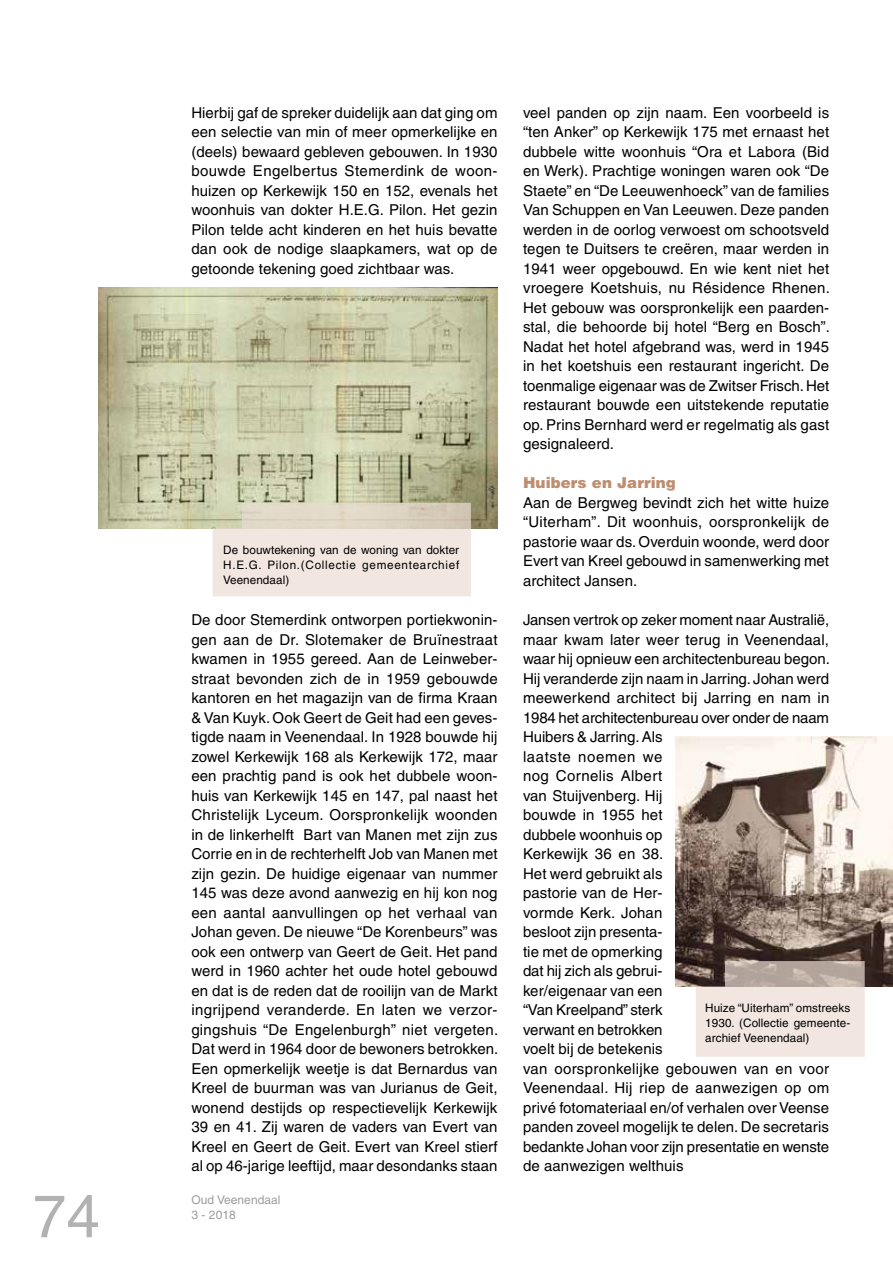
<style>
.page{position:relative;width:893px;height:1263px;background:#fff}
.page>*{position:absolute;margin:0;border:0;box-sizing:border-box;transform-origin:0 0}
.t1{font:60px "Helvetica";color:#b3b2b2}
.t2{font:15px/19.5px "Helvetica";letter-spacing:.005em;color:#000;text-align:justify}
.t3{font:900 15px "Helvetica";letter-spacing:.005em;color:#be8e71}
.t4{font:12px/15px "Helvetica";letter-spacing:.005em;color:#9d9d9c}
.t5{font:11.7px/15px "Helvetica";letter-spacing:.005em;color:#000;text-align:justify}
</style>
<div class="page">
<img style="left:99px;top:288px;width:398px;height:240px">
<svg style="left:213px;top:503px;width:258px;height:93px;background:#ebe1d7"></svg>
<img style="left:675px;top:737px;width:218px;height:249px">
<svg style="left:696px;top:961px;width:169px;height:96px;background:#dcd1ca"></svg>
<p class="t2" style="left:191px;top:103px;width:308px">Hierbij gaf de spreker duidelijk aan dat ging om een selectie van min of meer opmerkelijke en (deels) bewaard gebleven gebouwen. In 1930 bouwde Engelbertus Stemerdink de woon&shy;huizen op Kerkewijk 150 en 152, evenals het woonhuis van dokter H.E.G. Pilon. Het gezin Pilon telde acht kinderen en het huis bevatte dan ook de nodige slaapkamers, wat op de getoonde tekening goed zichtbaar was.</p>
<p class="t5" style="left:223px;top:542px;width:237px">De bouwtekening van de woning van dokter H.E.G. Pilon.(Collectie gemeentearchief Veenendaal)</p>
<p class="t2" style="left:191px;top:610px;width:309px">De door Stemerdink ontworpen portiekwonin&shy;gen aan de Dr. Slotemaker de Bruïnestraat kwamen in 1955 gereed. Aan de Leinweber&shy;straat bevonden zich de in 1959 gebouwde kantoren en het magazijn van de firma Kraan &amp; Van Kuyk. Ook Geert de Geit had een geves&shy;tigde naam in Veenendaal. In 1928 bouwde hij zowel Kerkewijk 168 als Kerkewijk 172, maar een prachtig pand is ook het dubbele woon&shy;huis van Kerkewijk 145 en 147, pal naast het Christelijk Lyceum. Oorspronkelijk woonden in de linkerhelft Bart van Manen met zijn zus Corrie en in de rechterhelft Job van Manen met zijn gezin. De huidige eigenaar van nummer 145 was deze avond aanwezig en hij kon nog een aantal aanvullingen op het verhaal van Johan geven. De nieuwe “De Korenbeurs” was ook een ontwerp van Geert de Geit. Het pand werd in 1960 achter het oude hotel gebouwd en dat is de reden dat de rooilijn van de Markt ingrijpend veranderde. En laten we verzor&shy;gingshuis “De Engelenburgh” niet vergeten.<br>Dat werd in 1964 door de bewoners betrokken.<br>Een opmerkelijk weetje is dat Bernardus van Kreel de buurman was van Jurianus de Geit, wonend destijds op respectievelijk Kerkewijk 39 en 41. Zij waren de vaders van Evert van Kreel en Geert de Geit. Evert van Kreel stierf al op 46-jarige leeftijd, maar desondanks staan</p>
<h1 class="t1" style="left:33px;top:1181px;width:69px">74</h1>
<p class="t4" style="left:191px;top:1192px;width:91px">Oud Veenendaal<br>3 - 2018</p>
<p class="t2" style="left:523px;top:103px;width:309px">veel panden op zijn naam. Een voorbeeld is “ten Anker” op Kerkewijk 175 met ernaast het dubbele witte woonhuis “Ora et Labora (Bid en Werk). Prachtige woningen waren ook “De Staete” en “De Leeuwenhoeck” van de families Van Schuppen en Van Leeuwen. Deze panden werden in de oorlog verwoest om schootsveld tegen te Duitsers te creëren, maar werden in 1941 weer opgebouwd. En wie kent niet het vroegere Koetshuis, nu Résidence Rhenen.<br>Het gebouw was oorspronkelijk een paarden&shy;stal, die behoorde bij hotel “Berg en Bosch”.<br>Nadat het hotel afgebrand was, werd in 1945 in het koetshuis een restaurant ingericht. De toenmalige eigenaar was de Zwitser Frisch. Het restaurant bouwde een uitstekende reputatie op. Prins Bernhard werd er regelmatig als gast gesignaleerd.</p>
<p class="t3" style="left:523px;top:473px;width:154px">Huibers en Jarring</p>
<p class="t2" style="left:523px;top:493px;width:308px">Aan de Bergweg bevindt zich het witte huize “Uiterham”. Dit woonhuis, oorspronkelijk de pastorie waar ds. Overduin woonde, werd door Evert van Kreel gebouwd in samenwerking met architect Jansen.</p>
<p class="t2" style="left:523px;top:610px;width:308px;text-align:left">Jansen vertrok op zeker moment naar Australië, maar kwam later weer terug in Veenendaal, waar hij opnieuw een architectenbureau begon.<br>Hij veranderde zijn naam in Jarring. Johan werd meewerkend architect bij Jarring en nam in<br>1984 het architectenbureau over onder de naam<br>Huibers &amp; Jarring. Als<br>laatste noemen we<br>nog Cornelis Albert<br>van Stuijvenberg. Hij<br>bouwde in 1955 het<br>dubbele woonhuis op<br>Kerkewijk 36 en 38.<br>Het werd gebruikt als<br>pastorie van de Her-<br>vormde Kerk. Johan<br>besloot zijn presenta-<br>tie met de opmerking<br>dat hij zich als gebrui-<br>ker/eigenaar van een<br>“Van Kreelpand” sterk<br>verwant en betrokken<br>voelt bij de betekenis<br>van oorspronkelijke gebouwen van en voor<br>Veenendaal. Hij riep de aanwezigen op om privé fotomateriaal en/of verhalen over Veense panden zoveel mogelijk te delen. De secretaris bedankte Johan voor zijn presentatie en wenste de aanwezigen welthuis</p>
<p class="t5" style="left:705px;top:1000px;width:146px">Huize “Uiterham” omstreeks 1930. (Collectie gemeente&shy;archief Veenendaal)</p>
</div>
